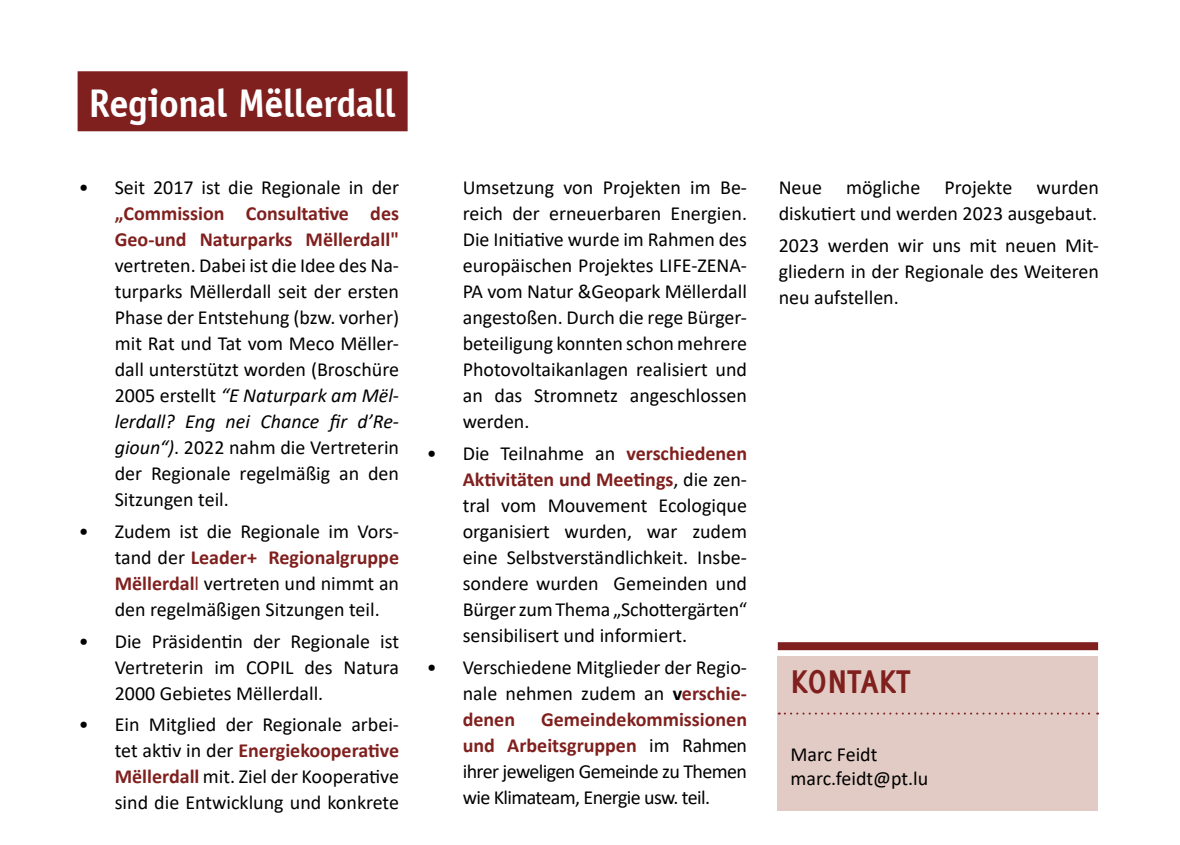
<style>
.page{position:relative;width:1180px;height:845px;background:#fff}
.page>*{position:absolute;margin:0;border:0;box-sizing:border-box;transform-origin:0 0}
.t1{font:700 40px "Officina Sans";letter-spacing:-.015em;color:#fff;scale:.96 1}
.t2{font:700 36px "Delicious";color:#80201e}
.t3{font:20px/26px "Calibri";color:#000;text-align:justify}
.t4{font:700 20px/26px "Calibri";color:#80201e}
.s1{font-style:italic}
.s2{font-weight:700;color:#80201e}
.s3{color:#80201e}
.s4{font-weight:700}
</style>
<div class="page">
<div style="left:778px;top:656px;width:320px;height:154px;background:#e2cbc4"></div>
<div style="left:778px;top:642px;width:320px;height:8px;background:#80201e"></div>
<svg style="left:779px;top:712px;width:319px;height:2px"></svg>
<div style="left:78px;top:71px;width:330px;height:60px;background:#80201e"></div>
<h1 class="t1" style="left:89px;top:75px;width:321px">Regional Mëllerdall</h1>
<p class="t3" style="left:79px;top:174px;width:322px">• Seit 2017 ist die Regionale in der</p>
<p class="t4" style="left:115px;top:200px;width:286px">„Commission Consultative des<br>Geo-und Naturparks Mëllerdall"</p>
<p class="t3" style="left:115px;top:252px;width:286px">vertreten. Dabei ist die Idee des Na&shy;turparks Mëllerdall seit der ersten Phase der Entstehung (bzw. vorher) mit Rat und Tat vom Meco Mëller&shy;dall unterstützt worden (Broschüre 2005 erstellt <span class="s1">“E Naturpark am Mël&shy;lerdall? Eng nei Chance fir d’Re&shy;gioun“)</span>. 2022 nahm die Vertreterin der Regionale regelmäßig an den Sitzungen teil.</p>
<p class="t3" style="left:115px;top:518px;width:286px;text-indent:-36px">• Zudem ist die Regionale im Vors&shy;tand der <span class="s2">Leader+ Regionalgruppe Mëllerdal</span><span class="s3">l</span> vertreten und nimmt an den regelmäßigen Sitzungen teil.</p>
<p class="t3" style="left:115px;top:627px;width:286px;text-indent:-36px">• Die Präsidentin der Regionale ist Vertreterin im COPIL des Natura 2000 Gebietes Mëllerdall.</p>
<p class="t3" style="left:115px;top:711px;width:286px;text-indent:-36px">• Ein Mitglied der Regionale arbei&shy;tet aktiv in der <span class="s2">Energiekooperative Mëllerdall</span> mit. Ziel der Kooperative sind die Entwicklung und konkrete</p>
<p class="t3" style="left:463px;top:174px;width:286px">Umsetzung von Projekten im Be&shy;reich der erneuerbaren Energien.<br>Die Initiative wurde im Rahmen des europäischen Projektes LIFE-ZENA-PA vom Natur &amp;Geopark Mëllerdall angestoßen. Durch die rege Bürger&shy;beteiligung konnten schon mehrere Photovoltaikanlagen realisiert und an das Stromnetz angeschlossen werden.</p>
<p class="t3" style="left:463px;top:440px;width:286px;text-indent:-36px">• Die Teilnahme an <span class="s2">verschiedenen Aktivitäten und Meetings</span>, die zen&shy;tral vom Mouvement Ecologique organisiert wurden, war zudem eine Selbstverständlichkeit. Insbe&shy;sondere wurden Gemeinden und Bürger zum Thema „Schottergärten“ sensibilisert und informiert.</p>
<p class="t3" style="left:463px;top:653px;width:286px;text-indent:-36px">• Verschiedene Mitglieder der Regio&shy;nale nehmen zudem an <span class="s4">v</span><span class="s2">erschie&shy;denen</span></p>
<p class="t3" style="left:463px;top:705px;width:286px;text-indent:78px"><span class="s2">Gemeindekommissionen und Arbeitsgruppen</span> im Rahmen ihrer jeweligen Gemeinde zu Themen wie Klimateam, Energie usw. teil.</p>
<p class="t3" style="left:779px;top:174px;width:322px">Neue mögliche Projekte wurden diskutiert und werden 2023 ausgebaut.</p>
<p class="t3" style="left:779px;top:232px;width:322px">2023 werden wir uns mit neuen Mit&shy;gliedern in der Regionale des Weiteren neu aufstellen.</p>
<h2 class="t2" style="left:790px;top:660px;width:122px">KONTAKT</h2>
<p class="t3" style="left:790px;top:742px;width:139px;line-height:24px">Marc Feidt marc.feidt@pt.lu</p>
</div>
